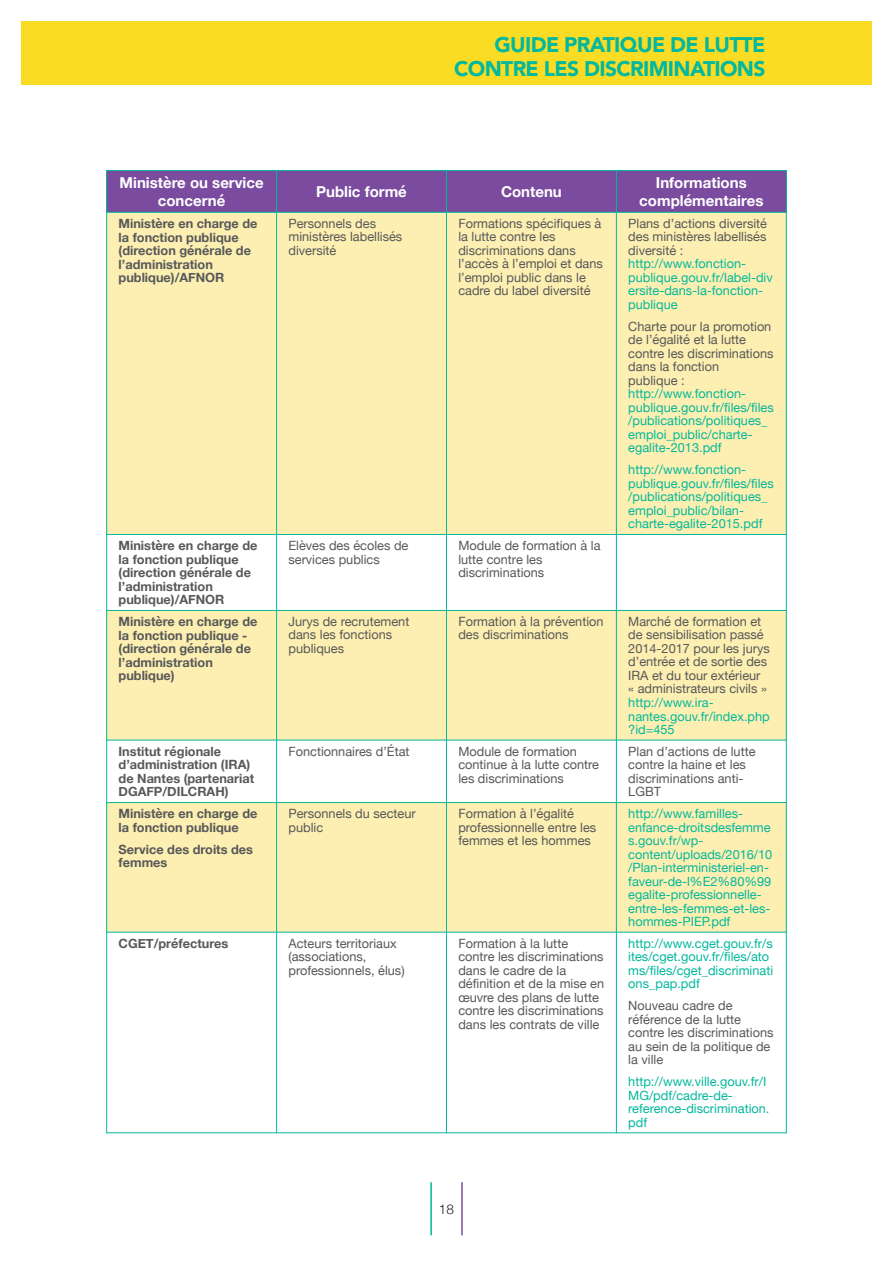
<style>
.page{position:relative;width:893px;height:1263px;background:#fff}
.page>*{position:absolute;margin:0;border:0;box-sizing:border-box;transform-origin:0 0}
.t1{font:900 21px/24px "Avenir";letter-spacing:-.03em;color:#03b89d;text-align:right}
.t2{font:700 15px/17.2px "Helvetica Neue";color:#fff;text-align:center}
.t3{font:300 13.5px "Helvetica Neue";color:#231f20}
.t4{font:12.75px/13.5px "Helvetica Neue";color:#57585a}
.t5{font:12.75px/13.5px "Helvetica Neue";color:#03b89d}
.t6{font:700 12.75px/13.5px "Helvetica Neue";color:#57585a}
</style>
<div class="page">
<hr style="left:461px;top:1182px;width:2px;height:53px;background:#7a4b9e">
<hr style="left:430px;top:1182px;width:2px;height:53px;background:#03b89d">
<div style="left:21px;top:21px;width:850px;height:64px;background:#fadc24"></div>
<div style="left:106px;top:170px;width:171px;height:42px;background:#7a4b9e"></div>
<div style="left:277px;top:170px;width:169px;height:42px;background:#7a4b9e"></div>
<div style="left:446px;top:170px;width:170px;height:42px;background:#7a4b9e"></div>
<div style="left:616px;top:170px;width:171px;height:42px;background:#7a4b9e"></div>
<div style="left:106px;top:212px;width:171px;height:322px;background:#fdefb1"></div>
<div style="left:277px;top:212px;width:169px;height:322px;background:#fdefb1"></div>
<div style="left:446px;top:212px;width:170px;height:322px;background:#fdefb1"></div>
<div style="left:616px;top:212px;width:171px;height:322px;background:#fdefb1"></div>
<div style="left:106px;top:610px;width:171px;height:130px;background:#fdefb1"></div>
<div style="left:277px;top:610px;width:169px;height:130px;background:#fdefb1"></div>
<div style="left:446px;top:610px;width:170px;height:130px;background:#fdefb1"></div>
<div style="left:616px;top:610px;width:171px;height:130px;background:#fdefb1"></div>
<div style="left:106px;top:802px;width:171px;height:130px;background:#fdefb1"></div>
<div style="left:277px;top:802px;width:169px;height:130px;background:#fdefb1"></div>
<div style="left:446px;top:802px;width:170px;height:130px;background:#fdefb1"></div>
<div style="left:616px;top:802px;width:171px;height:130px;background:#fdefb1"></div>
<hr style="left:106px;top:170px;width:1px;height:963px;background:#03b89d">
<hr style="left:276px;top:170px;width:1px;height:963px;background:#03b89d">
<hr style="left:446px;top:170px;width:1px;height:963px;background:#03b89d">
<hr style="left:616px;top:170px;width:1px;height:963px;background:#03b89d">
<hr style="left:786px;top:170px;width:1px;height:963px;background:#03b89d">
<hr style="left:106px;top:170px;width:681px;height:1px;background:#03b89d">
<hr style="left:106px;top:212px;width:681px;height:1px;background:#03b89d">
<hr style="left:106px;top:534px;width:681px;height:1px;background:#03b89d">
<hr style="left:106px;top:610px;width:681px;height:1px;background:#03b89d">
<hr style="left:106px;top:740px;width:681px;height:1px;background:#03b89d">
<hr style="left:106px;top:802px;width:681px;height:1px;background:#03b89d">
<hr style="left:106px;top:932px;width:681px;height:1px;background:#03b89d">
<hr style="left:106px;top:1132px;width:681px;height:1px;background:#03b89d">
<h1 class="t1" style="left:454px;top:32px;width:313px">GUIDE PRATIQUE DE LUTTE<br>CONTRE LES DISCRIMINATIONS</h1>
<p class="t2" style="left:120px;top:174px;width:146px">Ministère ou service concerné</p>
<p class="t2" style="left:316px;top:183px;width:92px">Public formé</p>
<p class="t2" style="left:501px;top:183px;width:62px">Contenu</p>
<p class="t2" style="left:639px;top:174px;width:126px">Informations complémentaires</p>
<p class="t6" style="left:119px;top:217px;width:140px">Ministère en charge de la fonction publique (direction générale de l’administration publique)/AFNOR</p>
<p class="t4" style="left:288px;top:216px;width:115px">Personnels des ministères labellisés diversité</p>
<p class="t4" style="left:458px;top:216px;width:146px">Formations spécifiques à la lutte contre les discriminations dans l’accès à l’emploi et dans l’emploi public dans le cadre du label diversité</p>
<p class="t4" style="left:628px;top:216px;width:140px;text-align:justify">Plans d’actions diversité des ministères labellisés diversité :</p>
<p class="t5" style="left:628px;top:257px;width:146px">http://www.fonction&shy;publique.gouv.fr/label-div ersite-dans-la-fonction&shy;publique</p>
<p class="t4" style="left:628px;top:319px;width:147px">Charte pour la promotion de l’égalité et la lutte contre les discriminations dans la fonction<br>publique :</p>
<p class="t5" style="left:628px;top:387px;width:147px">http://www.fonction&shy;publique.gouv.fr/files/files /publications/politiques_ emploi_public/charte&shy;egalite-2013.pdf</p>
<p class="t5" style="left:628px;top:463px;width:147px">http://www.fonction&shy;publique.gouv.fr/files/files /publications/politiques_ emploi_public/bilan&shy;charte-egalite-2015.pdf</p>
<p class="t6" style="left:119px;top:539px;width:140px">Ministère en charge de la fonction publique (direction générale de l’administration publique)/AFNOR</p>
<p class="t4" style="left:288px;top:538px;width:121px">Elèves des écoles de services publics</p>
<p class="t4" style="left:458px;top:538px;width:144px">Module de formation à la lutte contre les discriminations</p>
<p class="t6" style="left:119px;top:615px;width:140px">Ministère en charge de la fonction publique - (direction générale de l’administration publique)</p>
<p class="t4" style="left:288px;top:614px;width:122px">Jurys de recrutement dans les fonctions publiques</p>
<p class="t4" style="left:458px;top:614px;width:147px">Formation à la prévention des discriminations</p>
<p class="t4" style="left:628px;top:614px;width:143px">Marché de formation et de sensibilisation passé<br>2014-2017 pour les jurys d’entrée et de sortie des<br>IRA et du tour extérieur<br>« administrateurs civils »</p>
<p class="t5" style="left:628px;top:695px;width:143px">http://www.ira&shy;nantes.gouv.fr/index.php ?id=455</p>
<p class="t6" style="left:119px;top:744px;width:137px">Institut régionale d’administration (IRA) de Nantes (partenariat<br>DGAFP/DILCRAH)</p>
<p class="t4" style="left:288px;top:744px;width:123px">Fonctionnaires d’État</p>
<p class="t4" style="left:458px;top:744px;width:142px">Module de formation continue à la lutte contre les discriminations</p>
<p class="t4" style="left:628px;top:744px;width:129px">Plan d’actions de lutte contre la haine et les discriminations anti-<br>LGBT</p>
<p class="t6" style="left:119px;top:807px;width:140px">Ministère en charge de la fonction publique</p>
<p class="t6" style="left:119px;top:842px;width:136px">Service des droits des femmes</p>
<p class="t4" style="left:288px;top:806px;width:129px">Personnels du secteur public</p>
<p class="t4" style="left:458px;top:806px;width:139px">Formation à l’égalité professionnelle entre les femmes et les hommes</p>
<p class="t5" style="left:628px;top:806px;width:146px">http://www.familles&shy;enfance-droitsdesfemme s.gouv.fr/wp&shy;content/uploads/2016/10 /Plan-interministeriel-en&shy;faveur-de-l%E2%80%99 egalite-professionnelle&shy;entre-les-femmes-et-les&shy;hommes-PIEP.pdf</p>
<p class="t6" style="left:119px;top:936px;width:111px">CGET/préfectures</p>
<p class="t4" style="left:288px;top:936px;width:118px">Acteurs territoriaux (associations, professionnels, élus)</p>
<p class="t4" style="left:458px;top:936px;width:147px">Formation à la lutte contre les discriminations dans le cadre de la définition et de la mise en œuvre des plans de lutte contre les discriminations dans les contrats de ville</p>
<p class="t5" style="left:628px;top:936px;width:146px">http://www.cget.gouv.fr/s ites/cget.gouv.fr/files/ato ms/files/cget_discriminati ons_pap.pdf</p>
<p class="t4" style="left:628px;top:999px;width:147px">Nouveau cadre de référence de la lutte contre les discriminations au sein de la politique de la ville</p>
<p class="t5" style="left:628px;top:1075px;width:143px">http://www.ville.gouv.fr/I<br>MG/pdf/cadre-de&shy;reference-discrimination. pdf</p>
<p class="t3" style="left:439px;top:1201px;width:17px">18</p>
</div>
